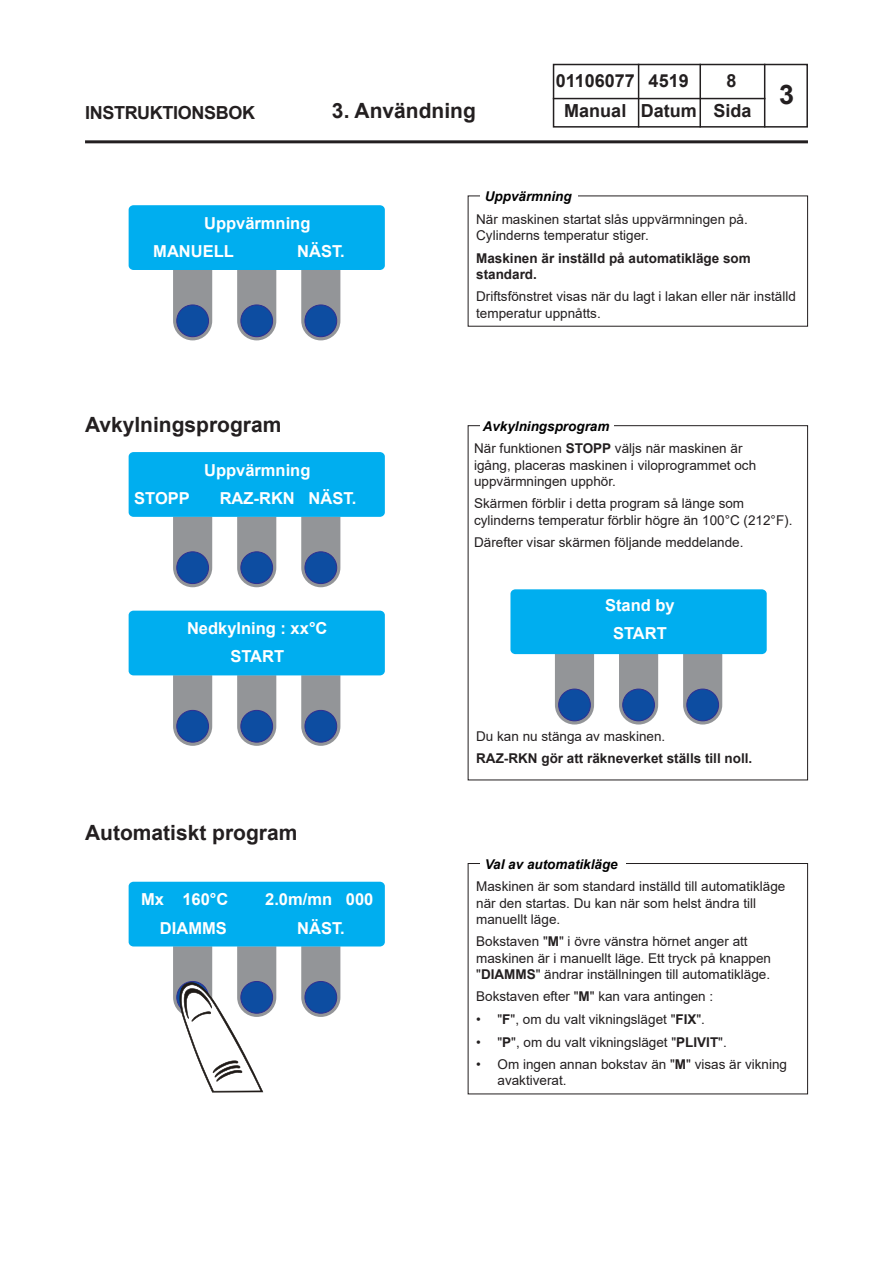
<style>
.page{position:relative;width:893px;height:1263px;background:#fff}
.page>*{position:absolute;margin:0;border:0;box-sizing:border-box;transform-origin:0 0}
.Numéro_chapitre{font:700 27px "Arial";color:#231f20}
.Sous-titre_12_points{font:700 21px "Arial";color:#231f20}
.Titre_de_la_table_de{font:700 21px "Arial";color:#231f20}
.Cartouche{font:700 18px "Arial";color:#231f20}
.Cartouche-2{font:700 18px "Arial";letter-spacing:-.02em;color:#231f20}
.Texte_Display{font:700 16.5px "Arial";color:#fff}
.Texte_notice_9_point{font:13.5px/16.2px "Arial";color:#231f20}
.Texte_notice_9_point-2{font:700 13.5px/16.2px "Arial";color:#231f20}
.Titre_cadre{font:italic 700 13.5px "Arial";color:#000}
.s1{font-weight:700}
</style>
<div class="page">
<hr style="left:85px;top:140px;width:723px;height:3px;background:#231f20">
<div style="left:553px;top:64px;width:255px;height:64px;border:2px solid #231f20"></div>
<hr style="left:553px;top:98px;width:212px;height:1px;background:#231f20">
<hr style="left:638px;top:64px;width:1px;height:64px;background:#231f20">
<hr style="left:699px;top:64px;width:2px;height:64px;background:#231f20">
<hr style="left:764px;top:64px;width:1px;height:64px;background:#231f20">
<svg style="left:237px;top:270px;width:39px;height:70px;background:#9a9ba0"></svg>
<div style="left:241px;top:305px;width:32px;height:32px;background:#0d4da1;border-radius:50%"></div>
<div style="left:241px;top:305px;width:32px;height:32px;border:1px solid #2e3092;border-radius:50%"></div>
<svg style="left:173px;top:270px;width:39px;height:70px;background:#999ba0"></svg>
<div style="left:177px;top:305px;width:32px;height:32px;background:#0d4da1;border-radius:50%"></div>
<div style="left:177px;top:305px;width:32px;height:32px;border:1px solid #2e3092;border-radius:50%"></div>
<svg style="left:301px;top:270px;width:39px;height:70px;background:#9a9ca0"></svg>
<div style="left:305px;top:305px;width:32px;height:32px;background:#0d4da1;border-radius:50%"></div>
<div style="left:305px;top:305px;width:32px;height:32px;border:1px solid #2e3092;border-radius:50%"></div>
<div style="left:129px;top:205px;width:256px;height:65px;background:#00aeef;border-radius:5px"></div>
<svg style="left:237px;top:517px;width:39px;height:70px;background:#999ba0"></svg>
<div style="left:241px;top:552px;width:32px;height:31px;background:#0d4da1;border-radius:50%"></div>
<div style="left:241px;top:552px;width:32px;height:32px;border:1px solid #2e3092;border-radius:50%"></div>
<svg style="left:173px;top:517px;width:39px;height:70px;background:#999ba0"></svg>
<div style="left:177px;top:552px;width:32px;height:31px;background:#0d4da1;border-radius:50%"></div>
<div style="left:177px;top:552px;width:32px;height:32px;border:1px solid #2e3092;border-radius:50%"></div>
<svg style="left:301px;top:517px;width:39px;height:70px;background:#999ba0"></svg>
<div style="left:305px;top:552px;width:32px;height:31px;background:#0d4da1;border-radius:50%"></div>
<div style="left:305px;top:552px;width:32px;height:32px;border:1px solid #2e3092;border-radius:50%"></div>
<div style="left:129px;top:452px;width:256px;height:65px;background:#00aeef;border-radius:5px"></div>
<svg style="left:619px;top:654px;width:39px;height:70px;background:#97999f"></svg>
<div style="left:623px;top:689px;width:31px;height:32px;background:#0d4da1;border-radius:50%"></div>
<div style="left:623px;top:689px;width:31px;height:32px;border:1px solid #2e3092;border-radius:50%"></div>
<svg style="left:555px;top:654px;width:39px;height:70px;background:#989a9f"></svg>
<div style="left:559px;top:689px;width:31px;height:32px;background:#0d4da1;border-radius:50%"></div>
<div style="left:558px;top:689px;width:32px;height:32px;border:1px solid #2e3092;border-radius:50%"></div>
<svg style="left:683px;top:654px;width:39px;height:70px;background:#999ba0"></svg>
<div style="left:687px;top:689px;width:32px;height:32px;background:#0d4da1;border-radius:50%"></div>
<div style="left:687px;top:689px;width:32px;height:32px;border:1px solid #2e3092;border-radius:50%"></div>
<div style="left:510px;top:589px;width:257px;height:65px;background:#00aeef;border-radius:5px"></div>
<svg style="left:301px;top:946px;width:39px;height:71px;background:#999da2"></svg>
<div style="left:305px;top:981px;width:32px;height:32px;background:#0d4da1;border-radius:50%"></div>
<div style="left:305px;top:981px;width:32px;height:32px;border:1px solid #2e3092;border-radius:50%"></div>
<div style="left:129px;top:882px;width:256px;height:64px;background:#00aeef;border-radius:5px"></div>
<svg style="left:173px;top:946px;width:103px;height:146px"></svg>
<svg style="left:237px;top:675px;width:39px;height:71px;background:#9a9da2"></svg>
<div style="left:241px;top:710px;width:32px;height:32px;background:#0d4da1;border-radius:50%"></div>
<div style="left:241px;top:710px;width:32px;height:32px;border:1px solid #2e3092;border-radius:50%"></div>
<svg style="left:173px;top:675px;width:39px;height:71px;background:#999ca1"></svg>
<div style="left:177px;top:710px;width:32px;height:32px;background:#0d4da1;border-radius:50%"></div>
<div style="left:177px;top:710px;width:32px;height:32px;border:1px solid #2e3092;border-radius:50%"></div>
<svg style="left:301px;top:675px;width:39px;height:71px;background:#9a9da2"></svg>
<div style="left:305px;top:710px;width:32px;height:32px;background:#0d4da1;border-radius:50%"></div>
<div style="left:305px;top:710px;width:32px;height:32px;border:1px solid #2e3092;border-radius:50%"></div>
<div style="left:129px;top:611px;width:256px;height:64px;background:#00aeef;border-radius:5px"></div>
<div style="left:468px;top:425px;width:340px;height:355px;border:1px solid #231f20"></div>
<div style="left:480px;top:417px;width:134px;height:18px;background:#fff"></div>
<div style="left:468px;top:863px;width:340px;height:231px;border:1px solid #231f20"></div>
<div style="left:480px;top:855px;width:146px;height:18px;background:#fff"></div>
<h3 class="Cartouche" style="left:556px;top:68px;width:81px">01106077</h3>
<h3 class="Cartouche" style="left:649px;top:68px;width:42px">4519</h3>
<p class="Cartouche" style="left:727px;top:68px;width:12px">8</p>
<p class="Titre_de_la_table_de" style="left:332px;top:95px;width:145px">3. Användning</p>
<h3 class="Cartouche-2" style="left:85px;top:100px;width:172px">INSTRUKTIONSBOK</h3>
<h3 class="Cartouche" style="left:564px;top:98px;width:189px">Manual Datum Sida</h3>
<p class="Numéro_chapitre" style="left:779px;top:76px;width:17px">3</p>
<p class="Texte_Display" style="left:204px;top:211px;width:108px">Uppvärmning</p>
<p class="Texte_Display" style="left:153px;top:240px;width:82px">MANUELL</p>
<p class="Texte_Display" style="left:297px;top:240px;width:49px">NÄST.</p>
<p class="Sous-titre_12_points" style="left:85px;top:410px;width:198px">Avkylningsprogram</p>
<p class="Texte_Display" style="left:204px;top:458px;width:108px">Uppvärmning</p>
<p class="Texte_Display" style="left:134px;top:486px;width:57px">STOPP</p>
<p class="Texte_Display" style="left:220px;top:486px;width:138px">RAZ-RKN NÄST.</p>
<p class="Texte_Display" style="left:187px;top:617px;width:142px">Nedkylning : xx°C</p>
<p class="Texte_Display" style="left:230px;top:645px;width:55px">START</p>
<p class="Sous-titre_12_points" style="left:85px;top:818px;width:214px">Automatiskt program</p>
<p class="Texte_Display" style="left:141px;top:888px;width:89px">Mx 160°C</p>
<p class="Texte_Display" style="left:265px;top:888px;width:110px">2.0m/mn 000</p>
<p class="Texte_Display" style="left:160px;top:916px;width:68px">DIAMMS</p>
<p class="Texte_Display" style="left:297px;top:916px;width:49px">NÄST.</p>
<p class="Titre_cadre" style="left:485px;top:187px;width:89px">Uppvärmning</p>
<p class="Texte_notice_9_point" style="left:476px;top:211px;width:273px">När maskinen startat slås uppvärmningen på.<br>Cylinderns temperatur stiger.</p>
<p class="Texte_notice_9_point-2" style="left:476px;top:250px;width:276px">Maskinen är inställd på automatikläge som standard.</p>
<p class="Texte_notice_9_point" style="left:476px;top:288px;width:321px">Driftsfönstret visas när du lagt i lakan eller när inställd temperatur uppnåtts.</p>
<p class="Titre_cadre" style="left:483px;top:417px;width:128px">Avkylningsprogram</p>
<p class="Texte_notice_9_point" style="left:474px;top:440px;width:284px">När funktionen <span class="s1">STOPP</span> väljs när maskinen är igång, placeras maskinen i viloprogrammet och uppvärmningen upphör.</p>
<p class="Texte_notice_9_point" style="left:474px;top:495px;width:320px">Skärmen förblir i detta program så länge som cylinderns temperatur förblir högre än 100°C (212°F).</p>
<p class="Texte_notice_9_point" style="left:474px;top:534px;width:271px">Därefter visar skärmen följande meddelande.</p>
<p class="Texte_Display" style="left:605px;top:593px;width:71px">Stand by</p>
<p class="Texte_Display" style="left:613px;top:622px;width:55px">START</p>
<p class="Texte_notice_9_point" style="left:476px;top:728px;width:191px">Du kan nu stänga av maskinen.</p>
<p class="Texte_notice_9_point-2" style="left:476px;top:751px;width:278px">RAZ-RKN gör att räkneverket ställs till noll.</p>
<p class="Titre_cadre" style="left:485px;top:855px;width:135px">Val av automatikläge</p>
<p class="Texte_notice_9_point" style="left:476px;top:878px;width:311px">Maskinen är som standard inställd till automatikläge när den startas. Du kan när som helst ändra till manuellt läge.</p>
<p class="Texte_notice_9_point" style="left:476px;top:933px;width:296px">Bokstaven "<span class="s1">M</span>" i övre vänstra hörnet anger att maskinen är i manuellt läge. Ett tryck på knappen "<span class="s1">DIAMMS</span>" ändrar inställningen till automatikläge.</p>
<p class="Texte_notice_9_point" style="left:476px;top:988px;width:238px">Bokstaven efter "<span class="s1">M</span>" kan vara antingen :</p>
<p class="Texte_notice_9_point" style="left:476px;top:1011px;width:230px">• "<span class="s1">F</span>", om du valt vikningsläget "<span class="s1">FIX</span>".</p>
<p class="Texte_notice_9_point" style="left:476px;top:1033px;width:252px">• "<span class="s1">P</span>", om du valt vikningsläget "<span class="s1">PLIVIT</span>".</p>
<p class="Texte_notice_9_point" style="left:497px;top:1056px;width:291px;text-indent:-21px">• Om ingen annan bokstav än "<span class="s1">M</span>" visas är vikning avaktiverat.</p>
</div>
